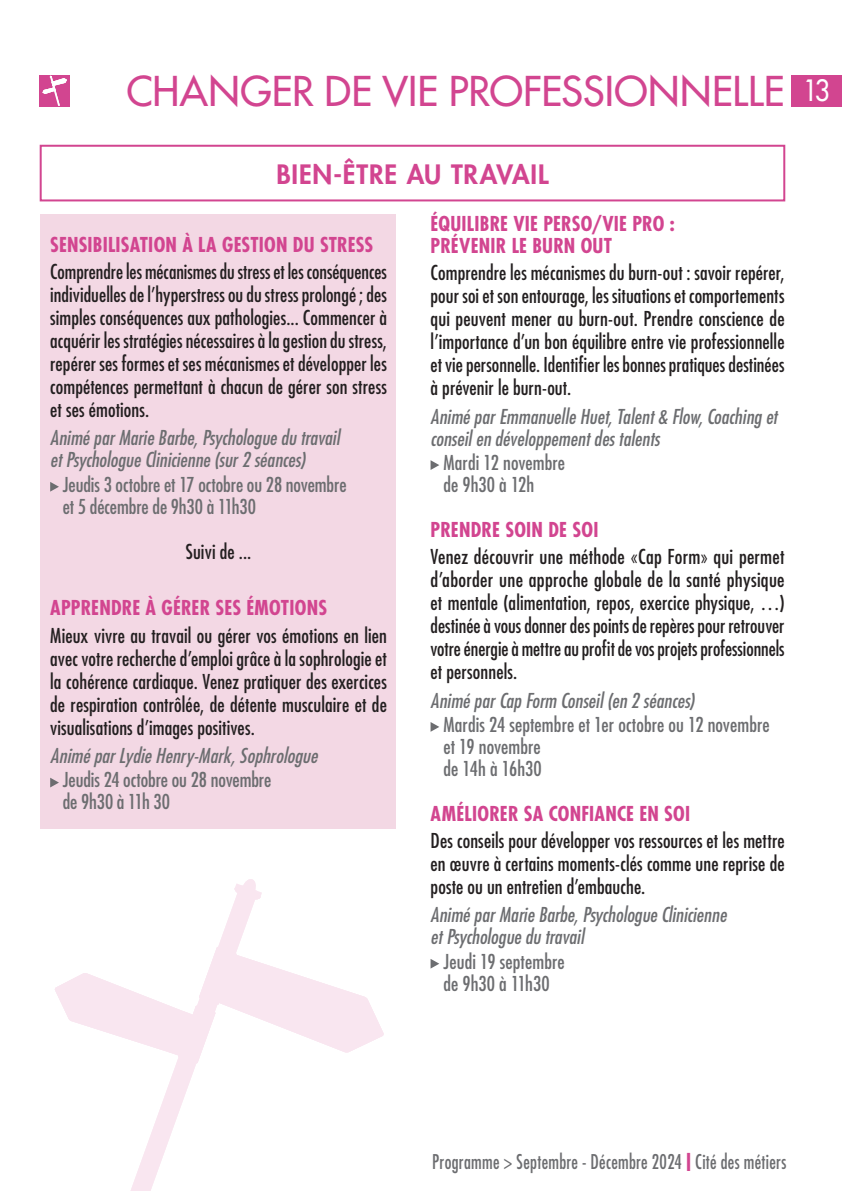
<style>
.page{position:relative;width:842px;height:1191px;background:#fff}
.page>*{position:absolute;margin:0;border:0;box-sizing:border-box;transform-origin:0 0}
.t1{font:500 40px "Futura Std";letter-spacing:.005em;color:#d24590}
.Sous_titre_rose_ok{font:800 26px "Futura Std";letter-spacing:.03em;color:#d24590}
.texte_courant_noir{font:condensed 20px/23px "Futura Std";letter-spacing:.005em;color:#231f20;text-align:justify}
.animé_par_GRIS{font:italic condensed 20px/22px "Futura Std";letter-spacing:.005em;color:#6c6d70}
.Jours_horaires{font:condensed 20px/22px "Futura Std";color:#6c6d70}
.Titre_Petit_rose{font:700 condensed 20px/22px "Futura Std";letter-spacing:.01em;color:#d24590}
.animé_par_GRIS-2{font:italic condensed 20px "Futura Std";color:#6c6d70}
.t2{font:condensed 19.8px "Futura Std";letter-spacing:.015em;color:#6c6d70;scale:.91 1}
.s1{font-size:28.6px;color:#fff}
.s2{font-weight:700;font-size:24px;color:#d24590}
</style>
<div class="page">
<div style="left:39px;top:75px;width:31px;height:31px;background:#d24590"></div>
<svg style="left:42px;top:76px;width:25px;height:30px"></svg>
<div style="left:791px;top:75px;width:51px;height:31px;background:#d24590"></div>
<div style="left:40px;top:145px;width:745px;height:56px;border:2px solid #d24590"></div>
<div style="left:40px;top:214px;width:355px;height:615px;background:#f3d8e4"></div>
<svg style="left:50px;top:482px;width:9px;height:9px"></svg>
<svg style="left:50px;top:777px;width:9px;height:10px"></svg>
<svg style="left:234px;top:879px;width:28px;height:21px"></svg>
<svg style="left:130px;top:889px;width:126px;height:302px"></svg>
<svg style="left:55px;top:946px;width:329px;height:117px"></svg>
<svg style="left:431px;top:460px;width:8px;height:10px"></svg>
<svg style="left:431px;top:722px;width:8px;height:10px"></svg>
<svg style="left:431px;top:959px;width:8px;height:9px"></svg>
<h1 class="t1" style="left:126px;top:66px;width:705px">CHANGER DE VIE PROFESSIONNELLE <span class="s1">13</span></h1>
<p class="Sous_titre_rose_ok" style="left:276px;top:158px;width:274px">BIEN-ÊTRE AU TRAVAIL</p>
<p class="Titre_Petit_rose" style="left:50px;top:233px;width:324px">SENSIBILISATION À LA GESTION DU STRESS</p>
<p class="texte_courant_noir" style="left:50px;top:260px;width:338px">Comprendre les mécanismes du stress et les conséquences individuelles de l’hyperstress ou du stress prolongé ; des simples conséquences aux pathologies... Commencer à acquérir les stratégies nécessaires à la gestion du stress, repérer ses formes et ses mécanismes et développer les compétences permettant à chacun de gérer son stress et ses émotions.</p>
<p class="animé_par_GRIS" style="left:50px;top:427px;width:291px">Animé par Marie Barbe, Psychologue du travail et Psychologue Clinicienne (sur 2 séances)</p>
<p class="Jours_horaires" style="left:63px;top:473px;width:285px">Jeudis 3 octobre et 17 octobre ou 28 novembre et 5 décembre de 9h30 à 11h30</p>
<p class="texte_courant_noir" style="left:186px;top:540px;width:67px">Suivi de ...</p>
<p class="Titre_Petit_rose" style="left:50px;top:597px;width:278px">APPRENDRE À GÉRER SES ÉMOTIONS</p>
<p class="texte_courant_noir" style="left:50px;top:624px;width:338px">Mieux vivre au travail ou gérer vos émotions en lien avec votre recherche d’emploi grâce à la sophrologie et la cohérence cardiaque. Venez pratiquer des exercices de respiration contrôlée, de détente musculaire et de visualisations d’images positives.</p>
<p class="animé_par_GRIS-2" style="left:50px;top:744px;width:274px">AniméparLydieHenry -Mark,Sophrologue</p>
<p class="Jours_horaires" style="left:63px;top:769px;width:210px">Jeudis 24 octobre ou 28 novembre de 9h30 à 11h 30</p>
<p class="Titre_Petit_rose" style="left:431px;top:212px;width:246px">ÉQUILIBRE VIE PERSO/VIE PRO :<br>PRÉVENIR LE BURN OUT</p>
<p class="texte_courant_noir" style="left:431px;top:261px;width:356px">Comprendre les mécanismes du burn-out : savoir repérer, pour soi et son entourage, les situations et comportements qui peuvent mener au burn-out. Prendre conscience de l’importance d’un bon équilibre entre vie professionnelle et vie personnelle. Identifier les bonnes pratiques destinées à prévenir le burn-out.</p>
<p class="animé_par_GRIS" style="left:431px;top:406px;width:348px">Animé par Emmanuelle Huet, Talent &amp; Flow, Coaching et conseil en développement des talents</p>
<p class="Jours_horaires" style="left:443px;top:451px;width:123px">Mardi 12 novembre de 9h30 à 12h</p>
<p class="Titre_Petit_rose" style="left:431px;top:518px;width:169px">PRENDRE SOIN DE SOI</p>
<p class="texte_courant_noir" style="left:431px;top:545px;width:356px">Venez découvrir une méthode «Cap Form» qui permet d’aborder une approche globale de la santé physique et mentale (alimentation, repos, exercice physique, …) destinée à vous donner des points de repères pour retrouver votre énergie à mettre au profit de vos projets professionnels et personnels.</p>
<p class="animé_par_GRIS" style="left:431px;top:689px;width:265px">Animé par Cap Form Conseil (en 2 séances)</p>
<p class="Jours_horaires" style="left:443px;top:713px;width:328px">Mardis 24 septembre et 1er octobre ou 12 novembre et 19 novembre<br>de 14h à 16h30</p>
<p class="Titre_Petit_rose" style="left:431px;top:802px;width:261px">AMÉLIORER SA CONFIANCE EN SOI</p>
<p class="texte_courant_noir" style="left:431px;top:829px;width:356px">Des conseils pour développer vos ressources et les mettre en œuvre à certains moments-clés comme une reprise de poste ou un entretien d’embauche.</p>
<p class="animé_par_GRIS" style="left:431px;top:904px;width:298px">Animé par Marie Barbe, Psychologue Clinicienne et Psychologue du travail</p>
<p class="Jours_horaires" style="left:443px;top:950px;width:123px">Jeudi 19 septembre de 9h30 à 11h30</p>
<p class="t2" style="left:432px;top:1149px;width:391px">Programme &gt; Septembre - Décembre 2024 <span class="s2">I</span> Cité des métiers</p>
</div>
